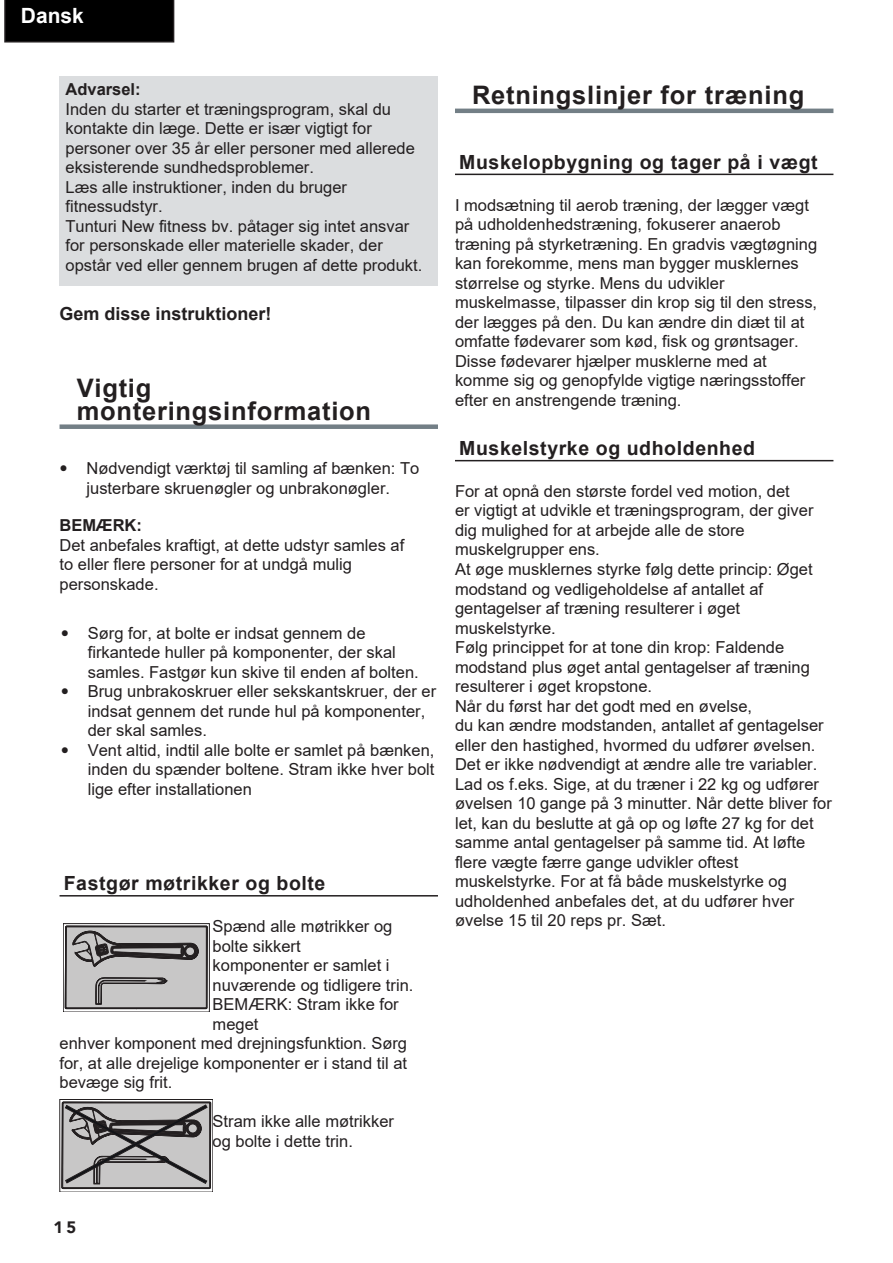
<style>
.page{position:relative;width:893px;height:1263px;background:#fff}
.page>*{position:absolute;margin:0;border:0;box-sizing:border-box;transform-origin:0 0}
.t1{font:700 25.5px/22.5px "Arial";letter-spacing:.03em;color:#231f20}
.t2{font:700 21px "Arial";color:#fff}
.t3{font:700 19.5px "Arial";letter-spacing:.03em;color:#231f20}
.t4{font:700 18px "Arial";color:#231f20}
.t5{font:16.5px/19.5px "Arial";color:#231f20}
.t6{font:700 16.5px "Arial";color:#231f20}
.t7{font:900 16.5px "Avenir LT";color:#231f20}
.s1{font-family:"Avenir LT"}
</style>
<div class="page">
<div style="left:4px;top:0;width:170px;height:43px;background:#000"></div>
<div style="left:60px;top:424px;width:378px;height:5px;background:#737f86"></div>
<hr style="left:60px;top:895px;width:378px;height:1px;background:#231f20">
<div style="left:60px;top:77px;width:378px;height:209px;background:#dbdddf"></div>
<svg style="left:63px;top:923px;width:146px;height:89px"></svg>
<svg style="left:60px;top:1099px;width:153px;height:93px"></svg>
<hr style="left:455px;top:109px;width:378px;height:4px;background:#737f86">
<hr style="left:455px;top:174px;width:378px;height:1px;background:#231f20">
<hr style="left:455px;top:460px;width:378px;height:1px;background:#231f20">
<p class="t2" style="left:21px;top:0;width:65px">Dansk</p>
<p class="t6" style="left:66px;top:78px;width:77px">Advarsel:</p>
<p class="t5" style="left:66px;top:99px;width:358px">Inden du starter et træningsprogram, skal du kontakte din læge. Dette er især vigtigt for personer over 35 år eller personer med allerede eksisterende sundhedsproblemer.<br>Læs alle instruktioner, inden du bruger fitnessudstyr.<br>Tunturi New fitness bv. påtager sig intet ansvar for personskade eller materielle skader, der opstår ved eller gennem brugen af dette produkt.</p>
<p class="t4" style="left:60px;top:300px;width:214px">Gem disse instruktioner!</p>
<h1 class="t1" style="left:77px;top:377px;width:296px">Vigtig monteringsinformation</h1>
<p class="t5" style="left:60px;top:459px;width:361px;text-align:center"><span class="s1">•</span> Nødvendigt værktøj til samling af bænken: To justerbare skruenøgler og unbrakonøgler.</p>
<p class="t6" style="left:60px;top:514px;width:84px">BEMÆRK:</p>
<p class="t5" style="left:60px;top:535px;width:346px">Det anbefales kraftigt, at dette udstyr samles af to eller flere personer for at undgå mulig personskade.</p>
<p class="t5" style="left:88px;top:623px;width:333px;text-indent:-27px"><span class="s1">•</span> Sørg for, at bolte er indsat gennem de firkantede huller på komponenter, der skal samles. Fastgør kun skive til enden af bolten.</p>
<p class="t5" style="left:88px;top:682px;width:350px;text-indent:-27px"><span class="s1">•</span> Brug unbrakoskruer eller sekskantskruer, der er indsat gennem det runde hul på komponenter, der skal samles.</p>
<p class="t5" style="left:88px;top:740px;width:348px;text-align:justify;text-indent:-27px"><span class="s1">•</span> Vent altid, indtil alle bolte er samlet på bænken, inden du spænder boltene. Stram ikke hver bolt lige efter installationen</p>
<p class="t3" style="left:64px;top:869px;width:263px">Fastgør møtrikker og bolte</p>
<p class="t5" style="left:213px;top:916px;width:181px">Spænd alle møtrikker og</p>
<p class="t5" style="left:213px;top:936px;width:90px">bolte sikkert</p>
<p class="t5" style="left:213px;top:955px;width:178px">komponenter er samlet i</p>
<p class="t5" style="left:213px;top:975px;width:202px">nuværende og tidligere trin.</p>
<p class="t5" style="left:213px;top:994px;width:188px">BEMÆRK: Stram ikke for</p>
<p class="t5" style="left:213px;top:1014px;width:47px">meget</p>
<p class="t5" style="left:60px;top:1033px;width:349px">enhver komponent med drejningsfunktion. Sørg</p>
<p class="t5" style="left:60px;top:1053px;width:349px">for, at alle drejelige komponenter er i stand til at</p>
<p class="t5" style="left:60px;top:1072px;width:114px">bevæge sig frit.</p>
<p class="t5" style="left:213px;top:1111px;width:183px">Stram ikke alle møtrikker og bolte i dette trin.</p>
<h1 class="t1" style="left:472px;top:84px;width:334px">Retningslinjer for træning</h1>
<p class="t3" style="left:459px;top:148px;width:360px">Muskelopbygning og tager på i vægt</p>
<p class="t5" style="left:455px;top:195px;width:364px">I modsætning til aerob træning, der lægger vægt på udholdenhedstræning, fokuserer anaerob træning på styrketræning. En gradvis vægtøgning kan forekomme, mens man bygger musklernes størrelse og styrke. Mens du udvikler muskelmasse, tilpasser din krop sig til den stress, der lægges på den. Du kan ændre din diæt til at omfatte fødevarer som kød, fisk og grøntsager.<br>Disse fødevarer hjælper musklerne med at komme sig og genopfylde vigtige næringsstoffer efter en anstrengende træning.</p>
<p class="t3" style="left:459px;top:434px;width:297px">Muskelstyrke og udholdenhed</p>
<p class="t5" style="left:455px;top:481px;width:378px">For at opnå den største fordel ved motion, det<br>er vigtigt at udvikle et træningsprogram, der giver dig mulighed for at arbejde alle de store muskelgrupper ens.<br>At øge musklernes styrke følg dette princip: Øget modstand og vedligeholdelse af antallet af gentagelser af træning resulterer i øget muskelstyrke.<br>Følg princippet for at tone din krop: Faldende modstand plus øget antal gentagelser af træning resulterer i øget kropstone.<br>Når du først har det godt med en øvelse,<br>du kan ændre modstanden, antallet af gentagelser eller den hastighed, hvormed du udfører øvelsen.<br>Det er ikke nødvendigt at ændre alle tre variabler.<br>Lad os f.eks. Sige, at du træner i 22 kg og udfører øvelsen 10 gange på 3 minutter. Når dette bliver for let, kan du beslutte at gå op og løfte 27 kg for det samme antal gentagelser på samme tid. At løfte flere vægte færre gange udvikler oftest muskelstyrke. For at få både muskelstyrke og udholdenhed anbefales det, at du udfører hver øvelse 15 til 20 reps pr. Sæt.</p>
<p class="t7" style="left:54px;top:1217px;width:24px">15</p>
</div>
